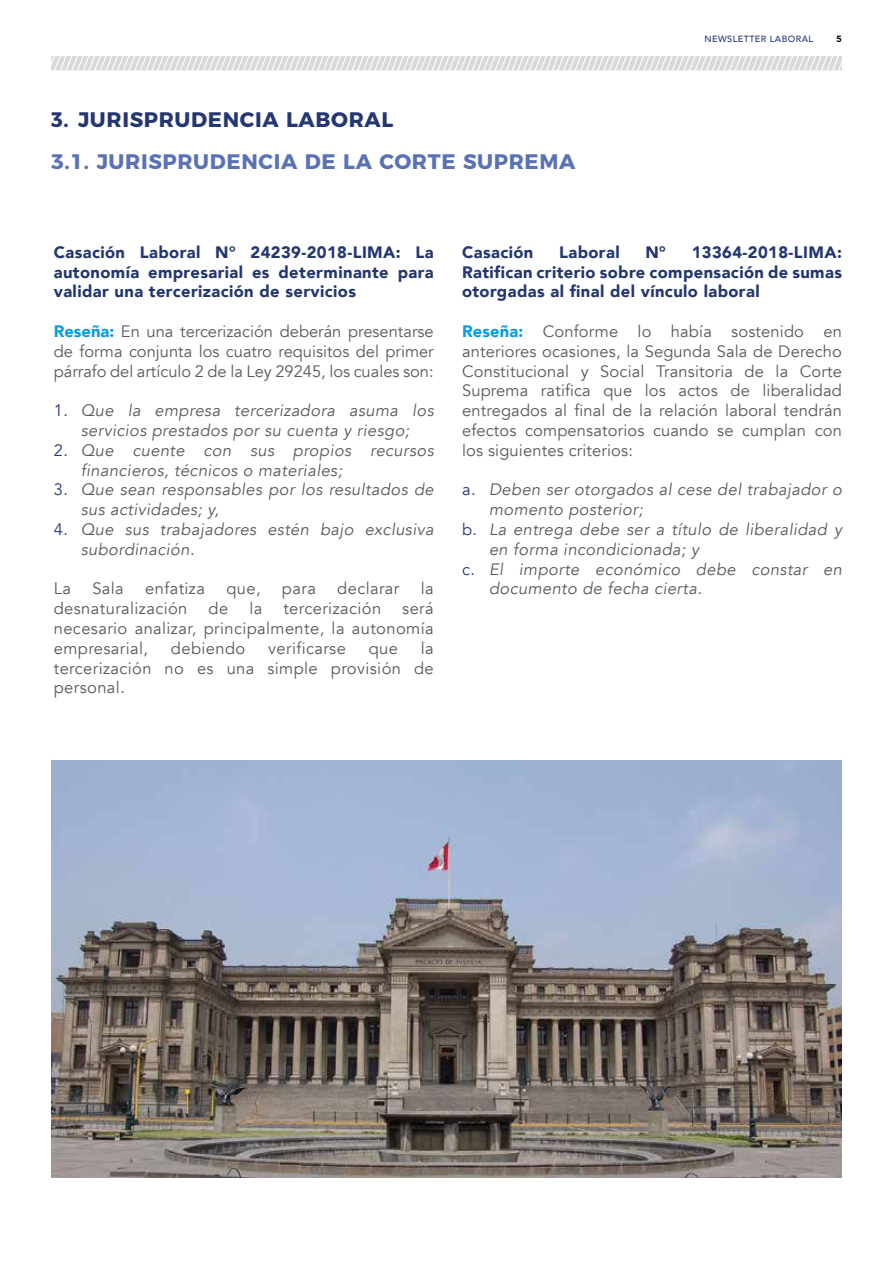
<style>
.page{position:relative;width:893px;height:1263px;background:#fff}
.page>*{position:absolute;margin:0;border:0;box-sizing:border-box;transform-origin:0 0}
.t1{font:700 21px "Montserrat";letter-spacing:.03em;color:#5972b6}
.t2{font:700 21px "Montserrat";letter-spacing:.03em;color:#243673}
.t3{font:16.5px/19.8px "Avenir";letter-spacing:.025em;color:#595958;text-align:justify}
.t4{font:italic 16.5px/19.8px "Avenir";letter-spacing:.025em;color:#595958}
.t5{font:900 16.5px/19.8px "Avenir";letter-spacing:.025em;color:#223670;text-align:justify}
.t6{font:500 9px "Avenir";letter-spacing:.05em;color:#223475}
.t7{font:900 9px "Avenir";color:#020203}
.s1{font-weight:900;color:#009fe3}
.s2{font-style:normal;color:#283583}
</style>
<div class="page">
<svg style="left:51px;top:56px;width:791px;height:14px"></svg>
<img style="left:51px;top:760px;width:791px;height:418px">
<p class="t2" style="left:51px;top:102px;width:344px">3. JURISPRUDENCIA LABORAL</p>
<p class="t1" style="left:51px;top:144px;width:526px">3.1. JURISPRUDENCIA DE LA CORTE SUPREMA</p>
<p class="t6" style="left:704px;top:31px;width:110px">NEWSLETTER LABORAL</p>
<p class="t7" style="left:837px;top:32px;width:7px">5</p>
<p class="t5" style="left:54px;top:242px;width:381px">Casación Laboral N° 24239-2018-LIMA: La autonomía empresarial es determinante para validar una tercerización de servicios</p>
<p class="t3" style="left:54px;top:322px;width:381px"><span class="s1">Reseña:</span> En una tercerización deberán presentarse de forma conjunta los cuatro requisitos del primer párrafo del artículo 2 de la Ley 29245, los cuales son:</p>
<p class="t4" style="left:54px;top:401px;width:381px;text-align:center"><span class="s2">1.</span> Que la empresa tercerizadora asuma los servicios prestados por su cuenta y riesgo;</p>
<p class="t4" style="left:81px;top:441px;width:354px;text-indent:-27px"><span class="s2">2.</span> Que cuente con sus propios recursos financieros, técnicos o materiales;</p>
<p class="t4" style="left:81px;top:480px;width:354px;text-indent:-27px"><span class="s2">3.</span> Que sean responsables por los resultados de sus actividades; y,</p>
<p class="t4" style="left:81px;top:520px;width:354px;text-indent:-27px"><span class="s2">4.</span> Que sus trabajadores estén bajo exclusiva subordinación.</p>
<p class="t3" style="left:54px;top:579px;width:19px">La</p>
<p class="t3" style="left:92px;top:579px;width:33px">Sala</p>
<p class="t3" style="left:145px;top:579px;width:61px">enfatiza</p>
<p class="t3" style="left:226px;top:579px;width:36px">que,</p>
<p class="t3" style="left:282px;top:579px;width:35px">para</p>
<p class="t3" style="left:337px;top:579px;width:64px">declarar</p>
<p class="t3" style="left:421px;top:579px;width:14px">la</p>
<p class="t3" style="left:54px;top:599px;width:135px">desnaturalización</p>
<p class="t3" style="left:209px;top:599px;width:21px">de</p>
<p class="t3" style="left:249px;top:599px;width:14px">la</p>
<p class="t3" style="left:283px;top:599px;width:99px">tercerización</p>
<p class="t3" style="left:54px;top:599px;width:381px;text-indent:348px">será necesario analizar, principalmente, la autonomía empresarial,</p>
<p class="t3" style="left:171px;top:639px;width:76px">debiendo</p>
<p class="t3" style="left:268px;top:639px;width:79px">verificarse</p>
<p class="t3" style="left:369px;top:639px;width:31px">que</p>
<p class="t3" style="left:54px;top:639px;width:381px;text-indent:367px">la tercerización no es una simple provisión de personal.</p>
<p class="t5" style="left:462px;top:242px;width:73px">Casación</p>
<p class="t5" style="left:559px;top:242px;width:62px">Laboral</p>
<p class="t5" style="left:645px;top:242px;width:22px">N°</p>
<p class="t5" style="left:462px;top:242px;width:381px;text-indent:230px">13364-2018-LIMA:<br>Ratifican criterio sobre compensación de sumas otorgadas al final del vínculo laboral</p>
<p class="t3" style="left:462px;top:322px;width:381px"><span class="s1">Reseña:</span> Conforme lo había sostenido en anteriores ocasiones, la Segunda Sala de Derecho Constitucional y Social Transitoria de la Corte Suprema ratifica que los actos de liberalidad entregados al final de la relación laboral tendrán efectos compensatorios cuando se cumplan con los siguientes criterios:</p>
<p class="t4" style="left:462px;top:480px;width:381px"><span class="s2">a.</span> Deben ser otorgados al cese del trabajador o</p>
<p class="t4" style="left:489px;top:500px;width:155px">momento posterior;</p>
<p class="t4" style="left:462px;top:520px;width:381px"><span class="s2">b.</span> La entrega debe ser a título de liberalidad y</p>
<p class="t4" style="left:489px;top:540px;width:212px">en forma incondicionada; y</p>
<p class="t4" style="left:462px;top:559px;width:381px"><span class="s2">c.</span> El importe económico debe constar en</p>
<p class="t4" style="left:489px;top:579px;width:214px">documento de fecha cierta.</p>
</div>
